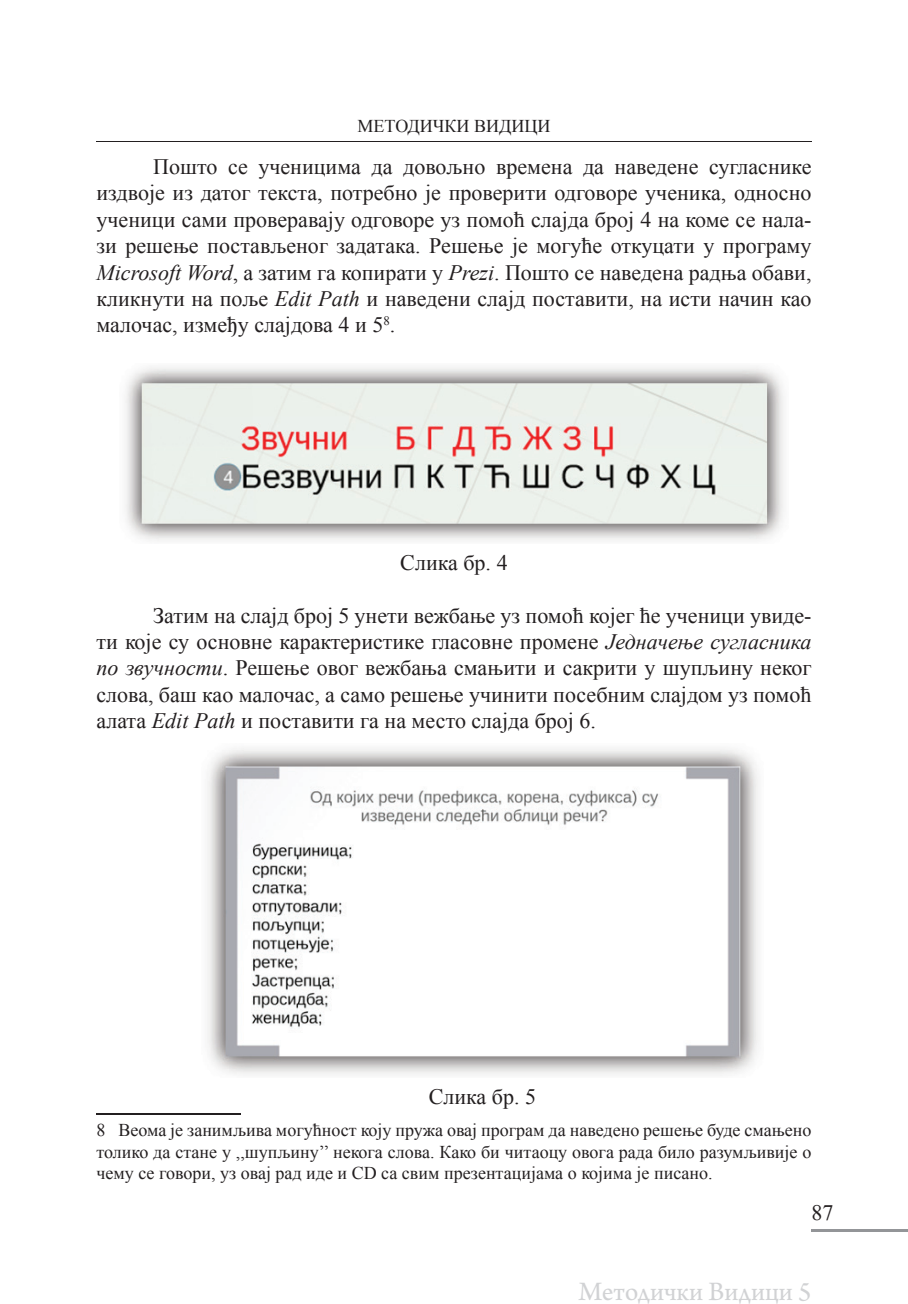
<style>
.page{position:relative;width:908px;height:1304px;background:#fff}
.page>*{position:absolute;margin:0;border:0;box-sizing:border-box;transform-origin:0 0}
.t1{font:28px "Arno Pro";color:#d1d2d4}
.t2{font:22px/26.4px "Times New Roman";color:#231f20;text-align:justify}
.t3{font:18px/21.6px "Times New Roman";color:#231f20;text-align:justify}
.s1{font-style:italic}
</style>
<div class="page">
<hr style="left:96px;top:141px;width:715px;height:1px;background:#231f20">
<hr style="left:811px;top:1229px;width:96px;height:2px;background:#939598">
<img style="left:125px;top:367px;width:659px;height:174px">
<img style="left:207px;top:748px;width:552px;height:326px">
<hr style="left:96px;top:1114px;width:144px;height:1px;background:#231f20">
<p class="t3" style="left:357px;top:115px;width:194px">МЕТОДИЧКИ ВИДИЦИ</p>
<p class="t2" style="left:96px;top:153px;width:716px;text-indent:57px">Пошто се ученицима да довољно времена да наведене сугласнике издвоје из датог текста, потребно је проверити одговоре ученика, односно ученици сами проверавају одговоре уз помоћ слајда број 4 на коме се нала&shy;зи решење постављеног задатака. Решење је могуће откуцати у програму <span class="s1">Microsoft Word</span>, а затим га копирати у <span class="s1">Prezi</span>. Пошто се наведена радња обави, кликнути на поље <span class="s1">Edit Path</span> и наведени слајд поставити, на исти начин као малочас, између слајдова 4 и 5<sup>8</sup>.</p>
<p class="t2" style="left:400px;top:549px;width:109px">Слика бр. 4</p>
<p class="t2" style="left:96px;top:602px;width:716px;text-indent:57px">Затим на слајд број 5 унети вежбање уз помоћ којег ће ученици увиде&shy;ти које су основне карактеристике гласовне промене <span class="s1">Једначење сугласника по звучности</span>. Решење овог вежбања смањити и сакрити у шупљину неког слова, баш као малочас, а само решење учинити посебним слајдом уз помоћ алата <span class="s1">Edit Path</span> и поставити га на место слајда број 6.</p>
<p class="t2" style="left:428px;top:1083px;width:109px">Слика бр. 5</p>
<p class="t3" style="left:96px;top:1119px;width:716px">8 Веома је занимљива могућност коју пружа овај програм да наведено решење буде смањено толико да стане у ,,шупљину’’ некога слова. Како би читаоцу овога рада било разумљивије о чему се говори, уз овај рад иде и CD са свим презентацијама о којима је писано.</p>
<p class="t2" style="left:811px;top:1199px;width:23px">87</p>
<p class="t1" style="left:578px;top:1275px;width:234px">Методички Видици 5</p>
</div>
